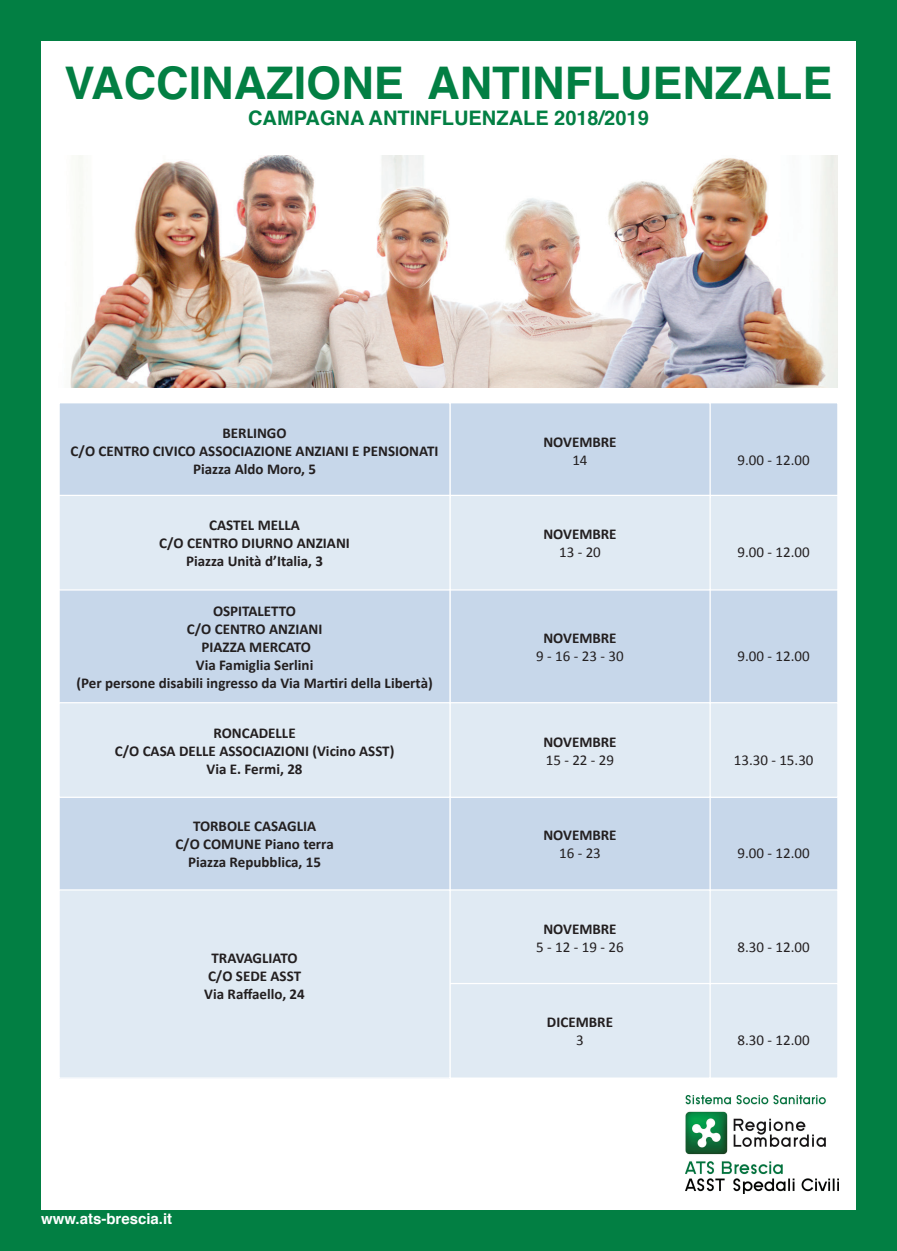
<style>
.page{position:relative;width:897px;height:1251px;background:#fff}
.page>*{position:absolute;margin:0;border:0;box-sizing:border-box;transform-origin:0 0}
.t1{font:700 45px "Helvetica";color:#027f43}
.t2{font:700 20px "Helvetica";color:#027f43}
.t3{font:700 15px/18px "Calibri";color:#231f20;text-align:center}
.t4{font:15px "Calibri";color:#231f20}
.t5{font:700 15px "Helvetica";color:#fff}
</style>
<div class="page">
<div style="left:0;top:0;width:896px;height:1250px;background:#027f43"></div>
<div style="left:41px;top:41px;width:814px;height:1169px;background:#fff"></div>
<img style="left:685px;top:1096px;width:153px;height:97px">
<img style="left:70px;top:156px;width:767px;height:232px">
<div style="left:709px;top:403px;width:128px;height:94px;background:#c7d7ea"></div>
<div style="left:708px;top:402px;width:130px;height:96px;border:1px solid #fff"></div>
<div style="left:709px;top:796px;width:128px;height:95px;background:#c7d7ea"></div>
<div style="left:709px;top:589px;width:128px;height:115px;background:#c7d7ea"></div>
<div style="left:709px;top:495px;width:128px;height:95px;background:#e0eaf3"></div>
<div style="left:708px;top:495px;width:130px;height:95px;border:1px solid #fff"></div>
<div style="left:709px;top:703px;width:128px;height:94px;background:#e0eaf3"></div>
<div style="left:708px;top:702px;width:130px;height:96px;border:1px solid #fff"></div>
<div style="left:709px;top:890px;width:128px;height:94px;background:#e0eaf3"></div>
<div style="left:708px;top:889px;width:130px;height:96px;border:1px solid #fff"></div>
<div style="left:709px;top:983px;width:128px;height:95px;background:#e0eaf3"></div>
<div style="left:708px;top:983px;width:130px;height:96px;border:1px solid #fff"></div>
<div style="left:450px;top:403px;width:260px;height:94px;background:#c7d7ea"></div>
<div style="left:449px;top:402px;width:261px;height:96px;border:1px solid #fff"></div>
<div style="left:450px;top:796px;width:260px;height:95px;background:#c7d7ea"></div>
<div style="left:450px;top:589px;width:260px;height:115px;background:#c7d7ea"></div>
<div style="left:450px;top:495px;width:260px;height:95px;background:#e0eaf3"></div>
<div style="left:449px;top:495px;width:261px;height:95px;border:1px solid #fff"></div>
<div style="left:450px;top:703px;width:260px;height:94px;background:#e0eaf3"></div>
<div style="left:449px;top:702px;width:261px;height:96px;border:1px solid #fff"></div>
<div style="left:450px;top:890px;width:260px;height:94px;background:#e0eaf3"></div>
<div style="left:449px;top:889px;width:261px;height:96px;border:1px solid #fff"></div>
<div style="left:450px;top:983px;width:260px;height:95px;background:#e0eaf3"></div>
<div style="left:449px;top:983px;width:261px;height:96px;border:1px solid #fff"></div>
<div style="left:59px;top:403px;width:391px;height:94px;background:#c7d7ea"></div>
<div style="left:58px;top:402px;width:392px;height:96px;border:1px solid #fff"></div>
<div style="left:59px;top:796px;width:391px;height:95px;background:#c7d7ea"></div>
<div style="left:59px;top:589px;width:391px;height:115px;background:#c7d7ea"></div>
<div style="left:59px;top:495px;width:391px;height:95px;background:#e0eaf3"></div>
<div style="left:58px;top:495px;width:392px;height:95px;border:1px solid #fff"></div>
<div style="left:59px;top:703px;width:391px;height:94px;background:#e0eaf3"></div>
<div style="left:58px;top:702px;width:392px;height:96px;border:1px solid #fff"></div>
<div style="left:59px;top:890px;width:391px;height:188px;background:#e0eaf3"></div>
<div style="left:58px;top:889px;width:392px;height:190px;border:1px solid #fff"></div>
<h1 class="t1" style="left:64px;top:47px;width:769px">VACCINAZIONE ANTINFLUENZALE</h1>
<h2 class="t2" style="left:248px;top:102px;width:402px">CAMPAGNA ANTINFLUENZALE 2018/2019</h2>
<p class="t3" style="left:71px;top:423px;width:369px">BERLINGO<br>C/O CENTRO CIVICO ASSOCIAZIONE ANZIANI E PENSIONATI<br>Piazza Aldo Moro, 5</p>
<p class="t3" style="left:159px;top:516px;width:192px">CASTEL MELLA<br>C/O CENTRO DIURNO ANZIANI<br>Piazza Unità d’Italia, 3</p>
<p class="t3" style="left:76px;top:601px;width:358px">OSPITALETTO<br>C/O CENTRO ANZIANI<br>PIAZZA MERCATO<br>Via Famiglia Serlini<br>(Per persone disabili ingresso da Via Martiri della Libertà)</p>
<p class="t3" style="left:115px;top:723px;width:281px">RONCADELLE<br>C/O CASA DELLE ASSOCIAZIONI (Vicino ASST)<br>Via E. Fermi, 28</p>
<p class="t3" style="left:175px;top:816px;width:160px">TORBOLE CASAGLIA<br>C/O COMUNE Piano terra<br>Piazza Repubblica, 15</p>
<p class="t3" style="left:204px;top:948px;width:102px">TRAVAGLIATO<br>C/O SEDE ASST<br>Via Raffaello, 24</p>
<p class="t5" style="left:41px;top:1206px;width:133px">www.ats-brescia.it</p>
<p class="t3" style="left:543px;top:432px;width:75px">NOVEMBRE</p>
<p class="t4" style="left:572px;top:450px;width:17px">14</p>
<p class="t3" style="left:543px;top:525px;width:75px">NOVEMBRE</p>
<p class="t4" style="left:559px;top:543px;width:43px">13 - 20</p>
<p class="t3" style="left:543px;top:628px;width:75px">NOVEMBRE</p>
<p class="t4" style="left:536px;top:647px;width:89px">9 - 16 - 23 - 30</p>
<p class="t3" style="left:543px;top:732px;width:75px">NOVEMBRE</p>
<p class="t4" style="left:545px;top:750px;width:70px">15 - 22 - 29</p>
<p class="t3" style="left:543px;top:825px;width:75px">NOVEMBRE</p>
<p class="t4" style="left:559px;top:844px;width:43px">16 - 23</p>
<p class="t3" style="left:543px;top:919px;width:75px">NOVEMBRE</p>
<p class="t4" style="left:536px;top:937px;width:89px">5 - 12 - 19 - 26</p>
<p class="t3" style="left:547px;top:1013px;width:67px">DICEMBRE</p>
<p class="t4" style="left:576px;top:1031px;width:9px">3</p>
<p class="t4" style="left:737px;top:450px;width:74px">9.00 - 12.00</p>
<p class="t4" style="left:737px;top:543px;width:74px">9.00 - 12.00</p>
<p class="t4" style="left:737px;top:647px;width:74px">9.00 - 12.00</p>
<p class="t4" style="left:733px;top:750px;width:81px">13.30 - 15.30</p>
<p class="t4" style="left:737px;top:844px;width:74px">9.00 - 12.00</p>
<p class="t4" style="left:737px;top:937px;width:74px">8.30 - 12.00</p>
<p class="t4" style="left:737px;top:1031px;width:74px">8.30 - 12.00</p>
</div>
